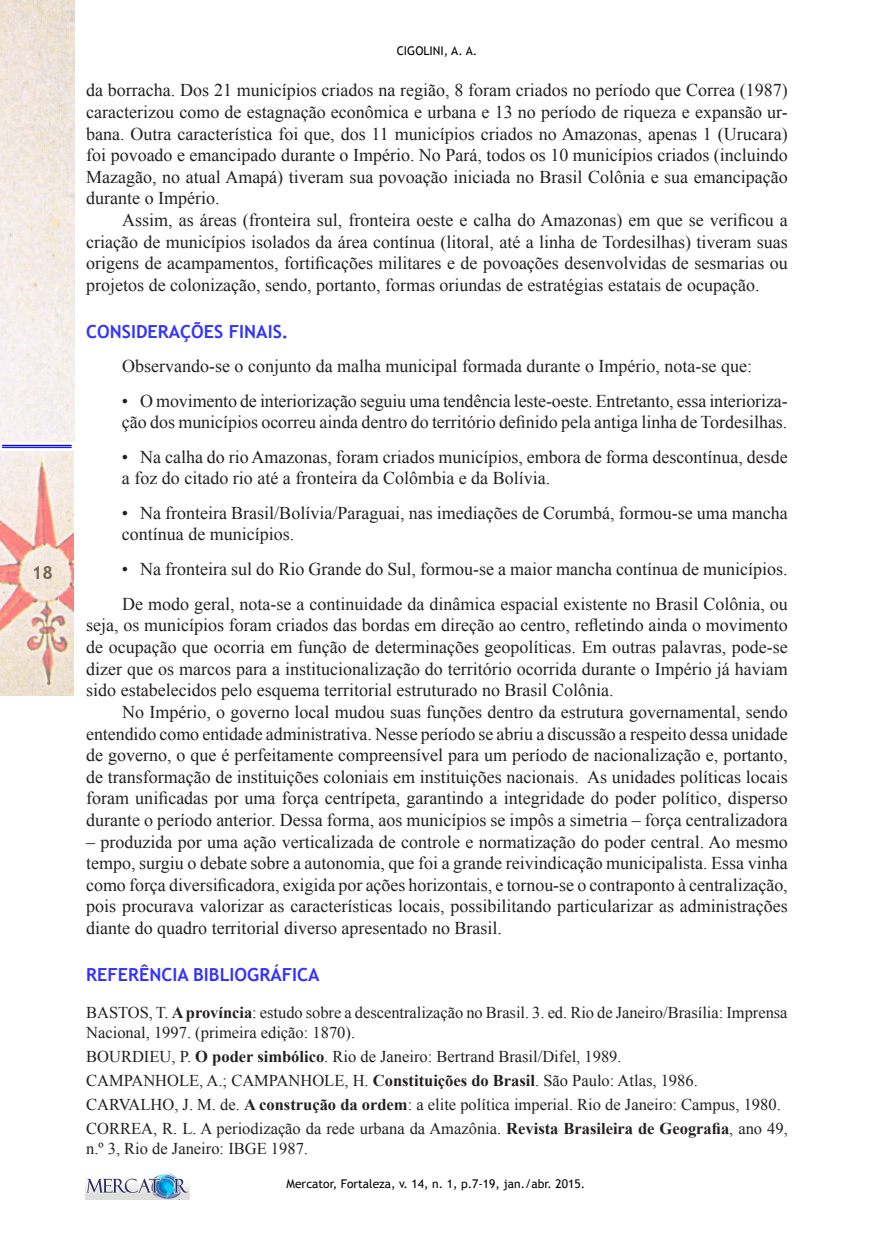
<style>
.page{position:relative;width:893px;height:1234px;background:#fff}
.page>*{position:absolute;margin:0;border:0;box-sizing:border-box;transform-origin:0 0}
.Tópicos__a__b__c{font:18px/21.6px "Times New Roman";color:#231f20;text-align:justify}
.SUBTÍTULO_1{font:700 18px "Trebuchet MS";color:#33f}
.t1{font:700 18px "Trebuchet MS";color:#000}
.BIBLIOGRAFIA{font:16.5px/19.8px "Times New Roman";color:#231f20}
.t2{font:12px "Trebuchet MS";color:#000}
.s1{font-weight:700}
</style>
<div class="page">
<img style="left:85px;top:1172px;width:105px;height:27px">
<img style="left:0;top:451px;width:74px;height:244px">
<img style="left:0;top:0;width:74px;height:442px">
<hr style="left:2px;top:445px;width:70px;height:1px;background:#00f">
<hr style="left:2px;top:447px;width:70px;height:1px;background:#00f">
<p class="t1" style="left:32px;top:561px;width:23px">18</p>
<p class="t2" style="left:397px;top:43px;width:82px">CIGOLINI, A. A.</p>
<p class="Tópicos__a__b__c" style="left:86px;top:79px;width:703px">da borracha. Dos 21 municípios criados na região, 8 foram criados no período que Correa (1987) caracterizou como de estagnação econômica e urbana e 13 no período de riqueza e expansão ur&shy;bana. Outra característica foi que, dos 11 municípios criados no Amazonas, apenas 1 (Urucara) foi povoado e emancipado durante o Império. No Pará, todos os 10 municípios criados (incluindo Mazagão, no atual Amapá) tiveram sua povoação iniciada no Brasil Colônia e sua emancipação durante o Império.</p>
<p class="Tópicos__a__b__c" style="left:86px;top:209px;width:703px;text-indent:36px">Assim, as áreas (fronteira sul, fronteira oeste e calha do Amazonas) em que se verificou a criação de municípios isolados da área contínua (litoral, até a linha de Tordesilhas) tiveram suas origens de acampamentos, fortificações militares e de povoações desenvolvidas de sesmarias ou projetos de colonização, sendo, portanto, formas oriundas de estratégias estatais de ocupação.</p>
<p class="SUBTÍTULO_1" style="left:86px;top:320px;width:204px">CONSIDERAÇÕES FINAIS.</p>
<p class="Tópicos__a__b__c" style="left:122px;top:355px;width:631px">Observando-se o conjunto da malha municipal formada durante o Império, nota-se que:</p>
<p class="Tópicos__a__b__c" style="left:122px;top:389px;width:667px">• O movimento de interiorização seguiu uma tendência leste-oeste. Entretanto, essa interioriza&shy;ção dos municípios ocorreu ainda dentro do território definido pela antiga linha de Tordesilhas.</p>
<p class="Tópicos__a__b__c" style="left:122px;top:445px;width:667px">• Na calha do rio Amazonas, foram criados municípios, embora de forma descontínua, desde a foz do citado rio até a fronteira da Colômbia e da Bolívia.</p>
<p class="Tópicos__a__b__c" style="left:122px;top:501px;width:667px">• Na fronteira Brasil/Bolívia/Paraguai, nas imediações de Corumbá, formou-se uma mancha contínua de municípios.</p>
<p class="Tópicos__a__b__c" style="left:122px;top:557px;width:667px">• Na fronteira sul do Rio Grande do Sul, formou-se a maior mancha contínua de municípios.</p>
<p class="Tópicos__a__b__c" style="left:86px;top:592px;width:703px;text-indent:36px">De modo geral, nota-se a continuidade da dinâmica espacial existente no Brasil Colônia, ou seja, os municípios foram criados das bordas em direção ao centro, refletindo ainda o movimento de ocupação que ocorria em função de determinações geopolíticas. Em outras palavras, pode-se dizer que os marcos para a institucionalização do território ocorrida durante o Império já haviam sido estabelecidos pelo esquema territorial estruturado no Brasil Colônia.</p>
<p class="Tópicos__a__b__c" style="left:86px;top:700px;width:703px;text-indent:36px">No Império, o governo local mudou suas funções dentro da estrutura governamental, sendo entendido como entidade administrativa. Nesse período se abriu a discussão a respeito dessa unidade de governo, o que é perfeitamente compreensível para um período de nacionalização e, portanto, de transformação de instituições coloniais em instituições nacionais. As unidades políticas locais foram unificadas por uma força centrípeta, garantindo a integridade do poder político, disperso durante o período anterior. Dessa forma, aos municípios se impôs a simetria – força centralizadora</p>
<p class="Tópicos__a__b__c" style="left:86px;top:830px;width:703px">– produzida por uma ação verticalizada de controle e normatização do poder central. Ao mesmo tempo, surgiu o debate sobre a autonomia, que foi a grande reivindicação municipalista. Essa vinha como força diversificadora, exigida por ações horizontais, e tornou-se o contraponto à centralização, pois procurava valorizar as características locais, possibilitando particularizar as administrações diante do quadro territorial diverso apresentado no Brasil.</p>
<p class="SUBTÍTULO_1" style="left:86px;top:963px;width:235px">REFERÊNCIA BIBLIOGRÁFICA</p>
<p class="BIBLIOGRAFIA" style="left:86px;top:1002px;width:703px">BASTOS, T. <span class="s1">A província</span>: estudo sobre a descentralização no Brasil. 3. ed. Rio de Janeiro/Brasília: Imprensa<br>Nacional, 1997. (primeira edição: 1870).</p>
<p class="BIBLIOGRAFIA" style="left:86px;top:1045px;width:537px">BOURDIEU, P. <span class="s1">O poder simbólico</span>. Rio de Janeiro: Bertrand Brasil/Difel, 1989.</p>
<p class="BIBLIOGRAFIA" style="left:86px;top:1070px;width:613px">CAMPANHOLE, A.; CAMPANHOLE, H. <span class="s1">Constituições do Brasil</span>. São Paulo: Atlas, 1986.</p>
<p class="BIBLIOGRAFIA" style="left:86px;top:1094px;width:696px">CARVALHO, J. M. de. <span class="s1">A construção da ordem</span>: a elite política imperial. Rio de Janeiro: Campus, 1980.</p>
<p class="BIBLIOGRAFIA" style="left:86px;top:1118px;width:703px">CORREA, R. L. A periodização da rede urbana da Amazônia. <span class="s1">Revista Brasileira de Geografia</span>, ano 49, n.º 3, Rio de Janeiro: IBGE 1987.</p>
<p class="t2" style="left:287px;top:1175px;width:300px">Mercator, Fortaleza, v. 14, n. 1, p.7-19, jan./abr. 2015.</p>
</div>
